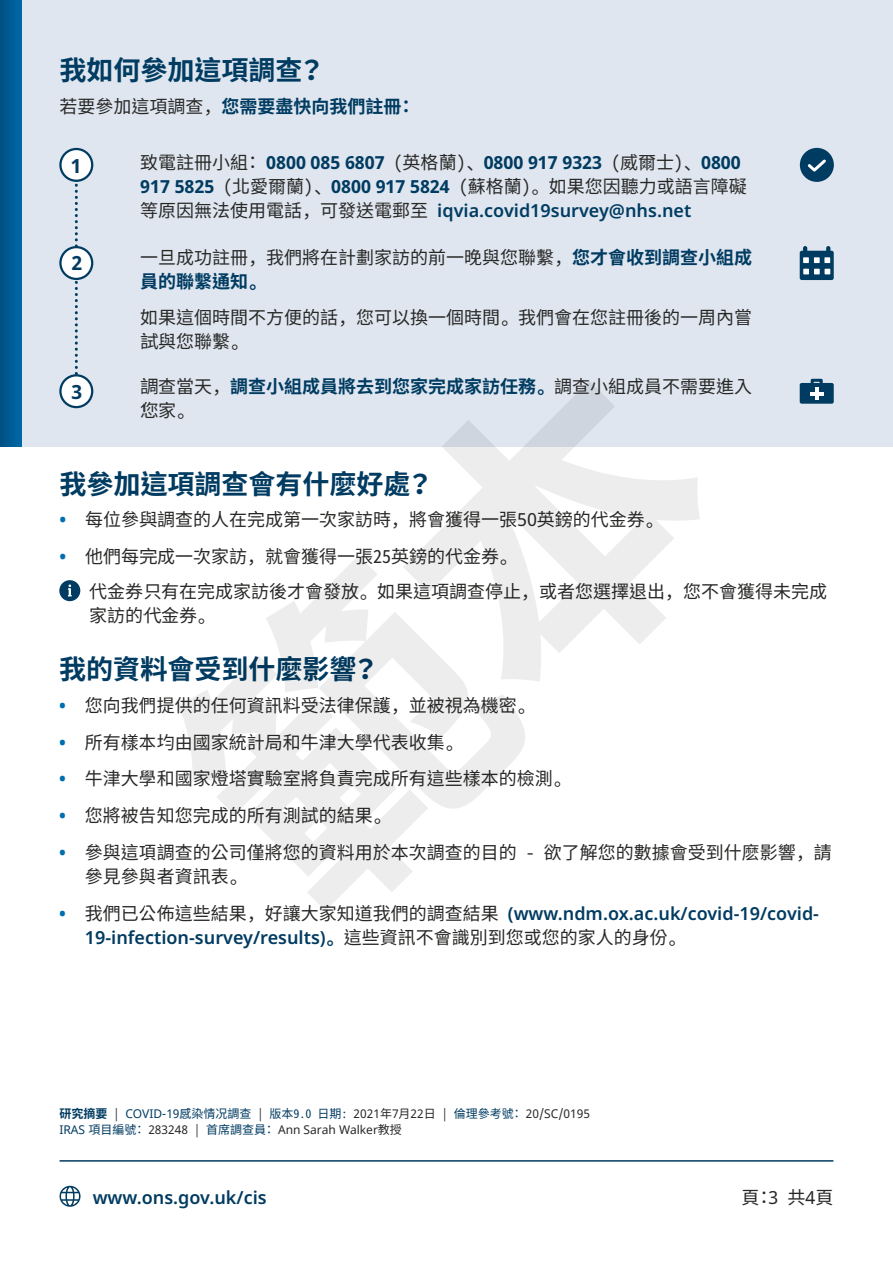
<style>
.page{position:relative;width:893px;height:1263px;background:#fff}
.page>*{position:absolute;margin:0;border:0;box-sizing:border-box;transform-origin:0 0}
.t1{font:700 27px "Noto Sans Mono CJ Ktc";color:#003b61}
.Centered_Body{font:700 19.5px "Noto Sans";color:#003b61}
.Body_Text{font:18px/24px "Noto Sans Mono CJ Ktc";color:#282827}
.Body_Text-2{font:600 18px/24px "Noto Sans";color:#003b61}
.Indented{font:18px/24px "Noto Sans Mono CJ Ktc";color:#282827}
.Body_Text-3{font:700 18px "Noto Sans Mono CJ Ktc";color:#003b61}
.Body_Right_Aligned{font:18px "Noto Sans Mono CJ Ktc";color:#282827}
.t2{font:12px/15.8px "Noto Sans";color:#282827}
.s1{font-weight:400;color:#282827}
.s2{font-family:"Noto Sans";font-weight:700;color:#003b61}
.s3{font-family:"Noto Sans";font-weight:600;color:#003b61}
.s4{font-weight:700;color:#003b61}
.s5{font-family:"Noto Sans";font-weight:700;color:#006eae}
.s6{font-family:"Noto Sans"}
.s7{font-weight:700;color:#006eae}
.s8{font-family:"Noto Sans Mono CJ Ktc";font-weight:400;color:#282827}
.s9{font-family:"Noto Sans Mono CJ Ktc";font-weight:700}
.s10{font-family:"Noto Sans Mono CJ Ktc";font-weight:700;color:#003b61}
.s11{font-family:"Noto Sans Mono CJ Ktc"}
.s12{color:#003b61}
.s13{font-family:"Noto Sans Mono CJ Ktc";color:#003b61}
</style>
<div class="page">
<div style="left:0;top:0;width:893px;height:446px;background:#dfe6ef"></div>
<svg style="left:75px;top:183px;width:3px;height:191px"></svg>
<div style="left:800px;top:251px;width:34px;height:29px;background:#003b61;border-radius:2px"></div>
<svg style="left:803px;top:269px;width:27px;height:5px"></svg>
<svg style="left:803px;top:246px;width:27px;height:17px"></svg>
<div style="left:800px;top:383px;width:34px;height:21px;background:#003b61;border-radius:2px"></div>
<div style="left:811px;top:379px;width:12px;height:8px;border:3px solid #003b61"></div>
<svg style="left:810px;top:387px;width:13px;height:12px"></svg>
<div style="left:800px;top:148px;width:34px;height:34px;background:#003b61;border-radius:50%"></div>
<svg style="left:807px;top:159px;width:19px;height:13px"></svg>
<svg style="left:0;top:0;width:21px;height:446px;background:#005b94"></svg>
<div style="left:60px;top:149px;width:32px;height:32px;background:#fff;border-radius:50%"></div>
<div style="left:59px;top:148px;width:34px;height:34px;border:2px solid #003b61;border-radius:50%"></div>
<div style="left:60px;top:247px;width:32px;height:32px;background:#fff;border-radius:50%"></div>
<div style="left:59px;top:246px;width:34px;height:34px;border:2px solid #003b61;border-radius:50%"></div>
<div style="left:60px;top:375px;width:32px;height:32px;background:#fff;border-radius:50%"></div>
<div style="left:59px;top:374px;width:34px;height:34px;border:2px solid #003b61;border-radius:50%"></div>
<hr style="left:60px;top:1160px;width:773px;height:1px;background:#003b61">
<svg style="left:60px;top:1186px;width:21px;height:21px"></svg>
<svg style="left:59px;top:580px;width:21px;height:21px"></svg>
<h1 class="t1" style="left:60px;top:55px;width:267px">我如何參加這項調查？</h1>
<p class="Body_Text-3" style="left:60px;top:96px;width:357px"><span class="s1">若要參加這項調查，</span>您需要盡快向我們註冊：</p>
<p class="Centered_Body" style="left:71px;top:152px;width:12px">1</p>
<p class="Centered_Body" style="left:71px;top:249px;width:12px">2</p>
<p class="Centered_Body" style="left:72px;top:378px;width:12px">3</p>
<p class="Body_Text" style="left:140px;top:151px;width:608px">致電註冊小組： <span class="s2">0800 085 6807</span> (英格蘭)、 <span class="s2">0800 917 9323</span> (威爾士)、 <span class="s2">0800<br>917 5825</span> (北愛爾蘭)、 <span class="s2">0800 917 5824</span> (蘇格蘭)。 如果您因聽力或語言障礙等原因無法使用電話， 可發送電郵至 <span class="s3">iqvia.covid19survey@nhs.net</span></p>
<p class="Body_Text" style="left:140px;top:245px;width:613px">一旦成功註冊， 我們將在計劃家訪的前一晚與您聯繫，<span class="s4">您才會收到調查小組成員的聯繫通知。</span></p>
<p class="Body_Text" style="left:140px;top:306px;width:613px">如果這個時間不方便的話， 您可以換一個時間。 我們會在您註冊後的一周內嘗試與您聯繫。</p>
<p class="Body_Text" style="left:140px;top:375px;width:613px">調查當天， <span class="s4">調查小組成員將去到您家完成家訪任務。</span>調查小組成員不需要進入您家。</p>
<h1 class="t1" style="left:60px;top:468px;width:375px">我參加這項調查會有什麼好處？</h1>
<p class="Body_Text" style="left:60px;top:508px;width:600px"><span class="s5">•</span> 每位參與調查的人在完成第一次家訪時， 將會獲得一張<span class="s6">50</span>英鎊的代金券。</p>
<p class="Body_Text" style="left:60px;top:545px;width:455px"><span class="s5">•</span> 他們每完成一次家訪， 就會獲得一張25英鎊的代金券。</p>
<p class="Indented" style="left:89px;top:579px;width:740px">代金券只有在完成家訪後才會發放。 如果這項調查停止， 或者您選擇退出， 您不會獲得未完成家訪的代金券。</p>
<h1 class="t1" style="left:59px;top:654px;width:321px">我的資料會受到什麼影響？</h1>
<p class="Body_Text" style="left:59px;top:694px;width:473px"><span class="s5">•</span> 您向我們提供的任何資訊料受法律保護， 並被視為機密。</p>
<p class="Body_Text" style="left:59px;top:730px;width:401px"><span class="s5">•</span> 所有樣本均由國家統計局和牛津大學代表收集。</p>
<p class="Body_Text" style="left:59px;top:767px;width:509px"><span class="s5">•</span> 牛津大學和國家燈塔實驗室將負責完成所有這些樣本的檢測。</p>
<p class="Body_Text" style="left:59px;top:804px;width:329px"><span class="s5">•</span> 您將被告知您完成的所有測試的結果。</p>
<p class="Body_Text" style="left:85px;top:841px;width:748px;text-indent:-26px"><span class="s5">•</span> 參與這項調查的公司僅將您的資料用於本次調查的目的 - 欲了解您的數據會受到什麽影響， 請參見參與者資訊表。</p>
<p class="Body_Text-2" style="left:85px;top:901px;width:736px;text-indent:-26px"><span class="s7">•</span> <span class="s8">我們已公佈這些結果， 好讓大家知道我們的調查結果</span> (www.ndm.ox.ac.uk/covid-19/covid-<br>19-infection-survey/results)<span class="s9">。</span> <span class="s8">這些資訊不會識別到您或您的家人的身份。</span></p>
<p class="t2" style="left:59px;top:1106px;width:532px"><span class="s10">研究摘要</span> <span class="s11">|</span> <span class="s12">COVID-19</span><span class="s13">感染情况調查</span> <span class="s11">|</span> <span class="s13">版本9.0 日期:</span> 2021<span class="s11">年</span>7<span class="s11">月</span>22<span class="s11">日 |</span> <span class="s13">倫理參考號：</span> 20/SC/0195<br><span class="s12">IRAS</span> <span class="s13">項目編號：</span> 283248 <span class="s11">|</span> <span class="s13">首席調查員：</span> Ann Sarah Walker<span class="s11">教授</span></p>
<p class="Body_Text-2" style="left:93px;top:1186px;width:175px">www.ons.gov.uk/cis</p>
<p class="Body_Right_Aligned" style="left:742px;top:1187px;width:93px">頁：<span class="s6">3</span> 共<span class="s6">4</span>頁</p>
</div>
